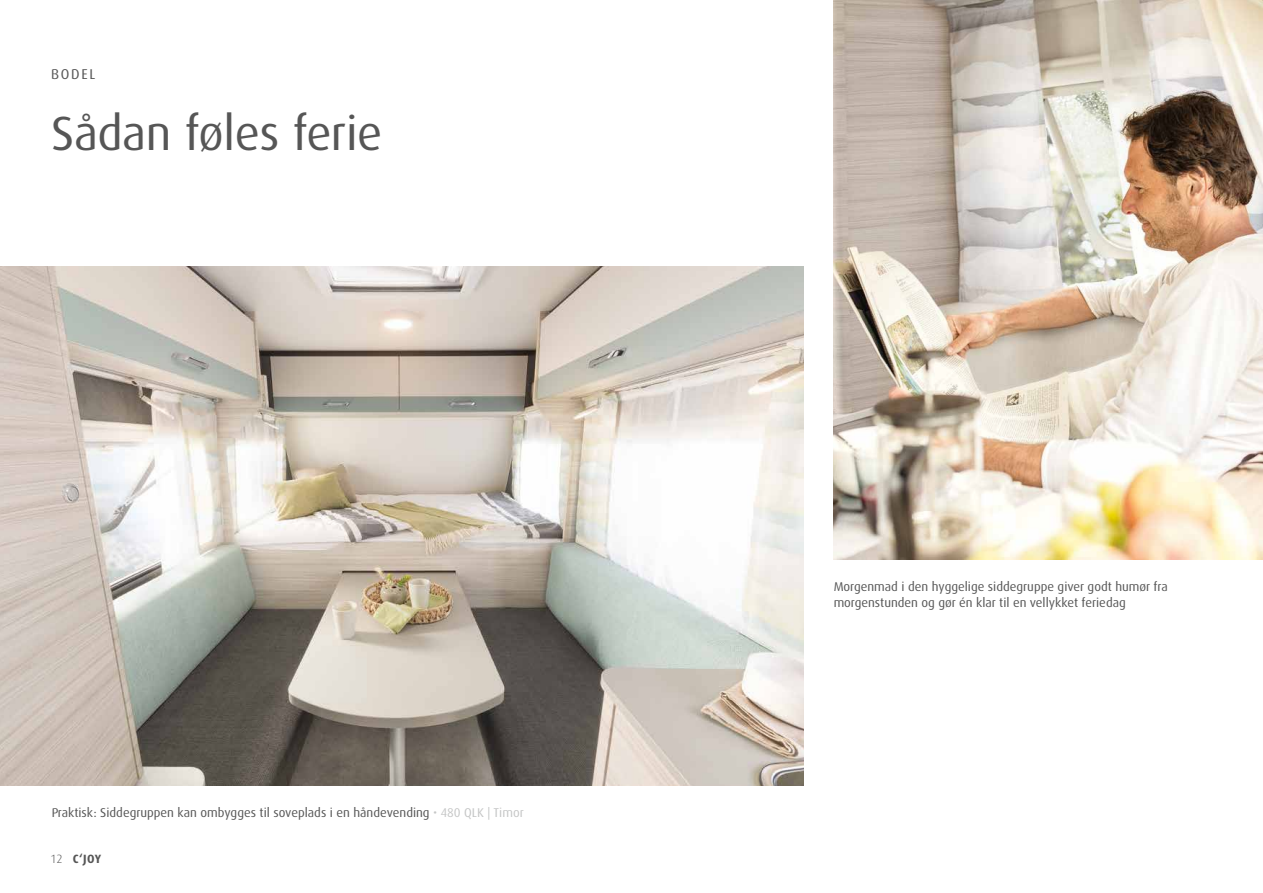
<style>
.page{position:relative;width:1263px;height:893px;background:#fff}
.page>*{position:absolute;margin:0;border:0;box-sizing:border-box;transform-origin:0 0}
.t1{font:48px "Dax OT";letter-spacing:-.01em;color:#565656}
.t2{font:14.25px "Dax Pro";letter-spacing:.12em;color:#565656}
.t3{font:12.75px/16.5px "Dax OT";color:#565656}
.t4{font:700 12px "Dax Pro";color:#565656}
.t5{font:300 12px "Dax OT";color:#565656}
.s1{color:#c5c6c6}
</style>
<div class="page">
<img style="left:0;top:267px;width:804px;height:518px">
<img style="left:833px;top:0;width:430px;height:559px">
<p class="t2" style="left:51px;top:65px;width:46px">BODEL</p>
<h1 class="t1" style="left:51px;top:103px;width:333px">Sådan føles ferie</h1>
<p class="t3" style="left:51px;top:804px;width:474px">Praktisk: Siddegruppen kan ombygges til soveplads i en håndevending <span class="s1">• 480 QLK | Timor</span></p>
<p class="t5" style="left:51px;top:851px;width:13px">12</p>
<p class="t4" style="left:73px;top:851px;width:30px">C‘JOY</p>
<p class="t3" style="left:833px;top:578px;width:336px">Morgenmad i den hyggelige siddegruppe giver godt humør fra morgenstunden og gør én klar til en vellykket feriedag</p>
</div>
